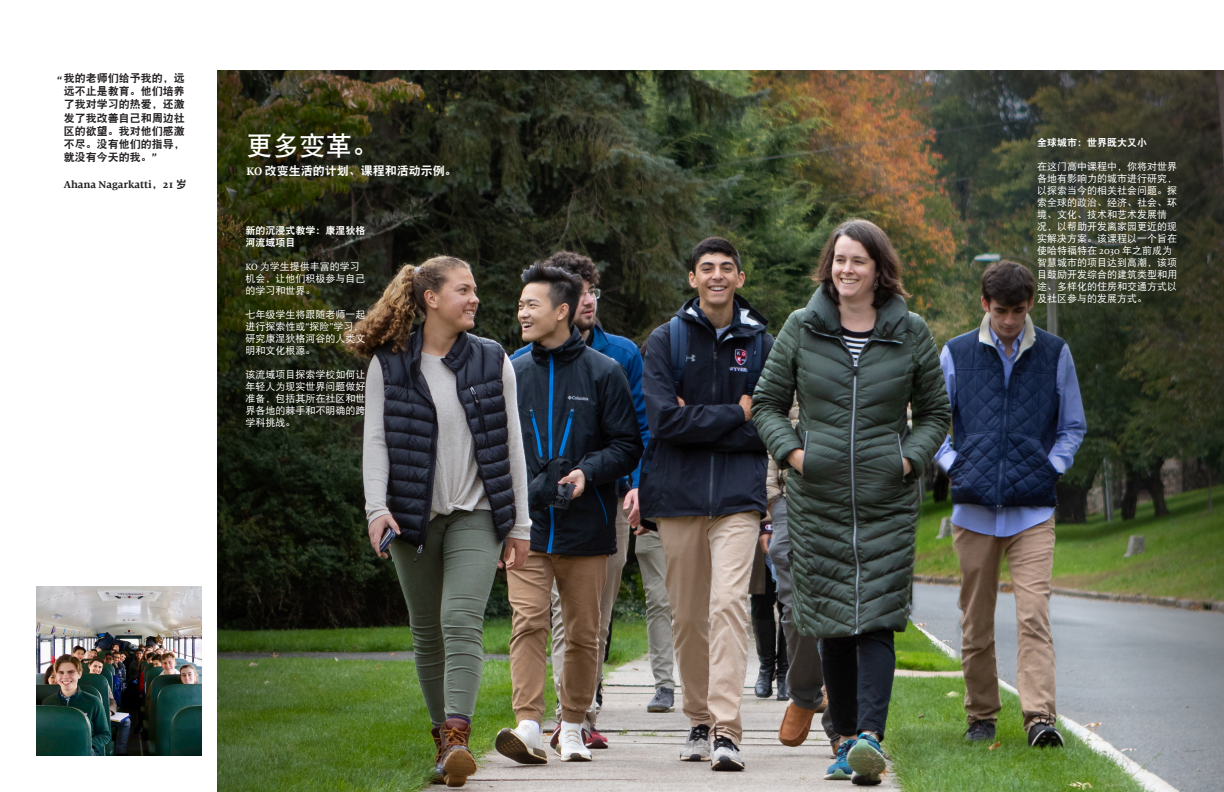
<style>
.page{position:relative;width:1224px;height:792px;background:#fff}
.page>*{position:absolute;margin:0;border:0;box-sizing:border-box;transform-origin:0 0}
.t1{font:26.4px "DF Hei W7";color:#fff}
.t2{font:12px "DF Hei W9";color:#fff}
.t3{font:11px/13.2px "DF Hei W9";color:#231f20;text-align:justify}
.t4{font:700 11px "Milo Serif Web W04";color:#231f20}
.t5{font:10px/12px "DF Hei W5";color:#fff}
.t6{font:10px/12px "DF Hei W9";color:#fff}
.s1{font-family:"Milo Serif Web W04";font-weight:700}
.s2{font-family:"DF Hei W9";font-weight:400}
.s3{font-family:"Milo Serif Web W04 Text"}
</style>
<div class="page">
<img style="left:217px;top:70px;width:512px;height:722px">
<img style="left:36px;top:586px;width:166px;height:170px">
<img style="left:729px;top:70px;width:46px;height:722px">
<img style="left:775px;top:70px;width:449px;height:722px">
<p class="t3" style="left:64px;top:71px;width:122px">我的老师们给予我的，远远不止是教育。他们培养了我对学习的热爱，还激发了我改善自己和周边社区的欲望。我对他们感激不尽。没有他们的指导，就没有今天的我。<span class="s1">”</span></p>
<p class="t4" style="left:64px;top:178px;width:124px">Ahana Nagarkatti<span class="s2">，</span>21 <span class="s2">岁</span></p>
<p class="t4" style="left:57px;top:74px;width:7px">“</p>
<p class="t1" style="left:246px;top:132px;width:133px">更多变革。</p>
<p class="t2" style="left:246px;top:165px;width:212px"><span class="s1">KO</span> 改变生活的计划、课程和活动示例。</p>
<p class="t6" style="left:245px;top:225px;width:121px">新的沉浸式教学：康涅狄格河流域项目</p>
<p class="t5" style="left:245px;top:261px;width:121px"><span class="s3">KO</span> 为学生提供丰富的学习机会，让他们积极参与自己的学习和世界。</p>
<p class="t5" style="left:245px;top:309px;width:121px">七年级学生将跟随老师一起进行探索性或<span class="s3">“</span>探险<span class="s3">”</span>学习，研究康涅狄格河谷的人类文明和文化根源。</p>
<p class="t5" style="left:245px;top:369px;width:121px;text-align:justify">该流域项目探索学校如何让年轻人为现实世界问题做好准备，包括其所在社区和世界各地的棘手和不明确的跨学科挑战。</p>
<p class="t6" style="left:1037px;top:136px;width:111px">全球城市：世界既大又小</p>
<p class="t5" style="left:1037px;top:160px;width:141px">在这门高中课程中，你将对世界各地有影响力的城市进行研究，以探索当今的相关社会问题。探索全球的政治、经济、社会、环境、文化、技术和艺术发展情况，以帮助开发离家园更近的现实解决方案。该课程以一个旨在使哈特福特在 <span class="s3">2030</span> 年之前成为智慧城市的项目达到高潮，该项目鼓励开发综合的建筑类型和用途、多样化的住房和交通方式以及社区参与的发展方式。</p>
</div>
